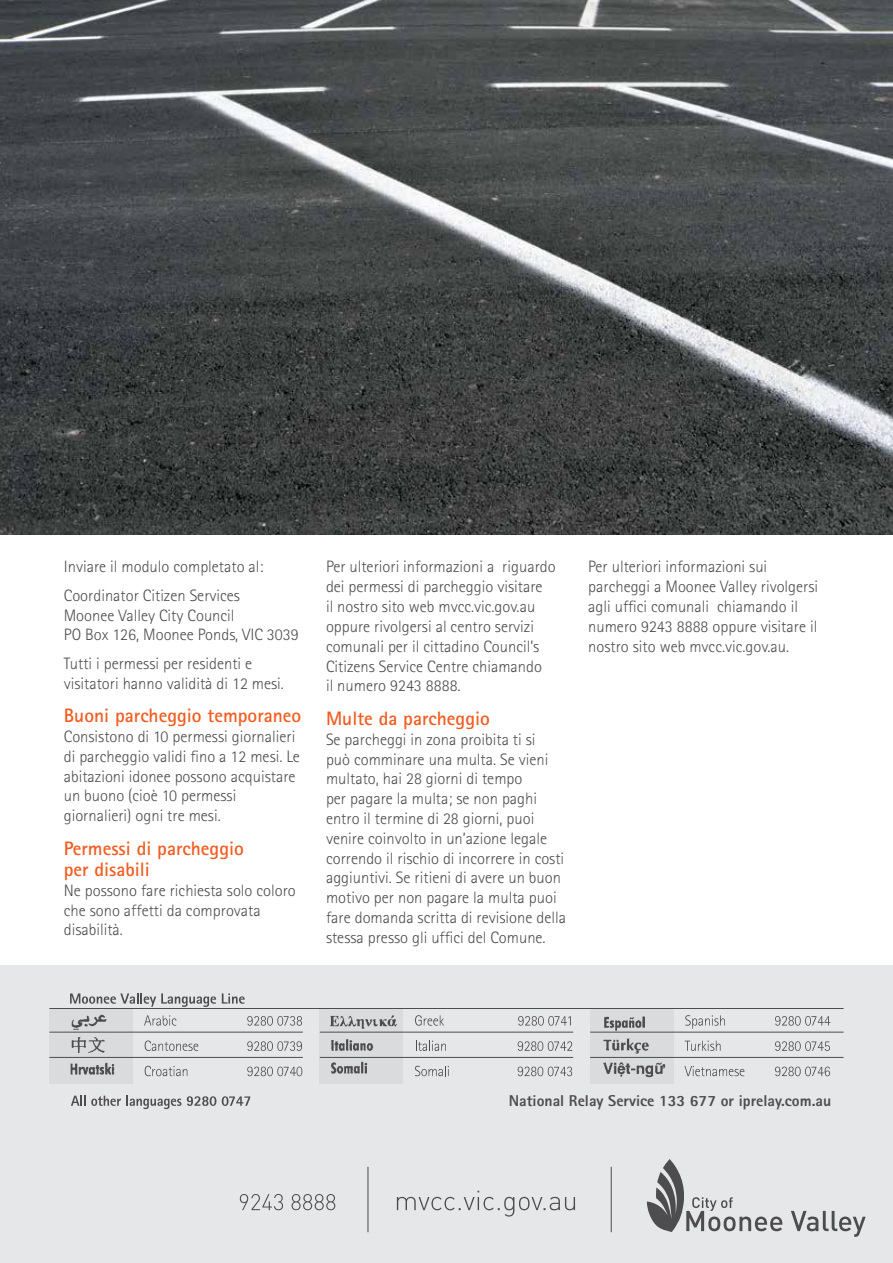
<style>
.page{position:relative;width:893px;height:1263px;background:#fff}
.page>*{position:absolute;margin:0;border:0;box-sizing:border-box;transform-origin:0 0}
.t1{font:700 19.5px/21px "Rotis Sans Serif";color:#f15d22}
.t2{font:300 16.5px/19.8px "Rotis Sans Serif";color:#4d4d4f}
.t3{font:800 15.75px "Rotis Sans Serif";color:#4d4d4f}
</style>
<div class="page">
<div style="left:0;top:965px;width:893px;height:298px;background:#e6e7e8"></div>
<div style="left:320px;top:1008px;width:83px;height:76px;background:#dadbdc"></div>
<div style="left:49px;top:1008px;width:84px;height:76px;background:#dadbdc"></div>
<div style="left:590px;top:1008px;width:83px;height:76px;background:#dadbdc"></div>
<hr style="left:49px;top:1032px;width:254px;height:1px;background:#4d4d4f">
<svg style="left:144px;top:1015px;width:32px;height:11px"></svg>
<svg style="left:247px;top:1016px;width:55px;height:10px"></svg>
<hr style="left:49px;top:1057px;width:254px;height:1px;background:#4d4d4f">
<svg style="left:145px;top:1040px;width:53px;height:11px"></svg>
<svg style="left:247px;top:1041px;width:55px;height:10px"></svg>
<svg style="left:145px;top:1066px;width:42px;height:10px"></svg>
<svg style="left:247px;top:1066px;width:55px;height:10px"></svg>
<hr style="left:320px;top:1032px;width:253px;height:1px;background:#4d4d4f">
<svg style="left:415px;top:1015px;width:29px;height:11px"></svg>
<svg style="left:518px;top:1016px;width:53px;height:10px"></svg>
<hr style="left:320px;top:1057px;width:253px;height:1px;background:#4d4d4f">
<svg style="left:416px;top:1041px;width:30px;height:10px"></svg>
<svg style="left:518px;top:1041px;width:54px;height:10px"></svg>
<svg style="left:415px;top:1066px;width:34px;height:10px"></svg>
<svg style="left:518px;top:1066px;width:54px;height:10px"></svg>
<hr style="left:590px;top:1032px;width:254px;height:1px;background:#4d4d4f">
<svg style="left:685px;top:1015px;width:40px;height:14px"></svg>
<svg style="left:775px;top:1016px;width:55px;height:10px"></svg>
<hr style="left:590px;top:1057px;width:254px;height:1px;background:#4d4d4f">
<svg style="left:685px;top:1041px;width:36px;height:10px"></svg>
<svg style="left:775px;top:1041px;width:55px;height:10px"></svg>
<svg style="left:684px;top:1066px;width:60px;height:10px"></svg>
<svg style="left:775px;top:1066px;width:55px;height:10px"></svg>
<svg style="left:71px;top:1096px;width:14px;height:10px"></svg>
<svg style="left:91px;top:1096px;width:90px;height:13px"></svg>
<svg style="left:187px;top:1096px;width:29px;height:10px"></svg>
<svg style="left:222px;top:1096px;width:28px;height:10px"></svg>
<hr style="left:49px;top:1008px;width:795px;height:1px;background:#4d4d4f">
<svg style="left:70px;top:993px;width:146px;height:14px"></svg>
<svg style="left:222px;top:993px;width:23px;height:11px"></svg>
<img style="left:69px;top:1014px;width:46px;height:61px">
<img style="left:329px;top:1015px;width:69px;height:59px">
<img style="left:603px;top:1016px;width:63px;height:61px">
<hr style="left:611px;top:1167px;width:1px;height:65px;background:#4d4d4f">
<hr style="left:368px;top:1167px;width:1px;height:65px;background:#4d4d4f">
<svg style="left:397px;top:1191px;width:178px;height:25px"></svg>
<svg style="left:240px;top:1194px;width:95px;height:16px"></svg>
<svg style="left:791px;top:1211px;width:75px;height:26px"></svg>
<svg style="left:647px;top:1159px;width:135px;height:73px"></svg>
<img style="left:0;top:0;width:893px;height:534px">
<p class="t2" style="left:64px;top:553px;width:201px;line-height:28.3px">Inviare il modulo completato al:<br>Coordinator Citizen Services</p>
<p class="t2" style="left:64px;top:605px;width:236px">Moonee Valley City Council<br>PO Box 126, Moonee Ponds, VIC 3039</p>
<p class="t2" style="left:64px;top:653px;width:222px">Tutti i permessi per residenti e visitatori hanno validità di 12 mesi.</p>
<p class="t1" style="left:64px;top:705px;width:239px">Buoni parcheggio temporaneo</p>
<p class="t2" style="left:64px;top:727px;width:238px">Consistono di 10 permessi giornalieri di parcheggio validi fino a 12 mesi. Le abitazioni idonee possono acquistare un buono (cioè 10 permessi giornalieri) ogni tre mesi.</p>
<p class="t1" style="left:64px;top:837px;width:182px">Permessi di parcheggio per disabili</p>
<p class="t2" style="left:64px;top:880px;width:234px">Ne possono fare richiesta solo coloro che sono affetti da comprovata disabilità.</p>
<p class="t2" style="left:326px;top:557px;width:231px">Per ulteriori informazioni a riguardo dei permessi di parcheggio visitare<br>il nostro sito web mvcc.vic.gov.au oppure rivolgersi al centro servizi comunali per il cittadino Council’s Citizens Service Centre chiamando<br>il numero 9243 8888.</p>
<p class="t1" style="left:326px;top:708px;width:165px">Multe da parcheggio</p>
<p class="t2" style="left:326px;top:729px;width:242px">Se parcheggi in zona proibita ti si<br>può comminare una multa. Se vieni multato, hai 28 giorni di tempo<br>per pagare la multa; se non paghi entro il termine di 28 giorni, puoi venire coinvolto in un’azione legale correndo il rischio di incorrere in costi aggiuntivi. Se ritieni di avere un buon motivo per non pagare la multa puoi fare domanda scritta di revisione della stessa presso gli uffici del Comune.</p>
<p class="t2" style="left:588px;top:557px;width:231px">Per ulteriori informazioni sui parcheggi a Moonee Valley rivolgersi agli uffici comunali chiamando il numero 9243 8888 oppure visitare il nostro sito web mvcc.vic.gov.au.</p>
<p class="t3" style="left:509px;top:1091px;width:324px">National Relay Service 133 677 or iprelay.com.au</p>
</div>
